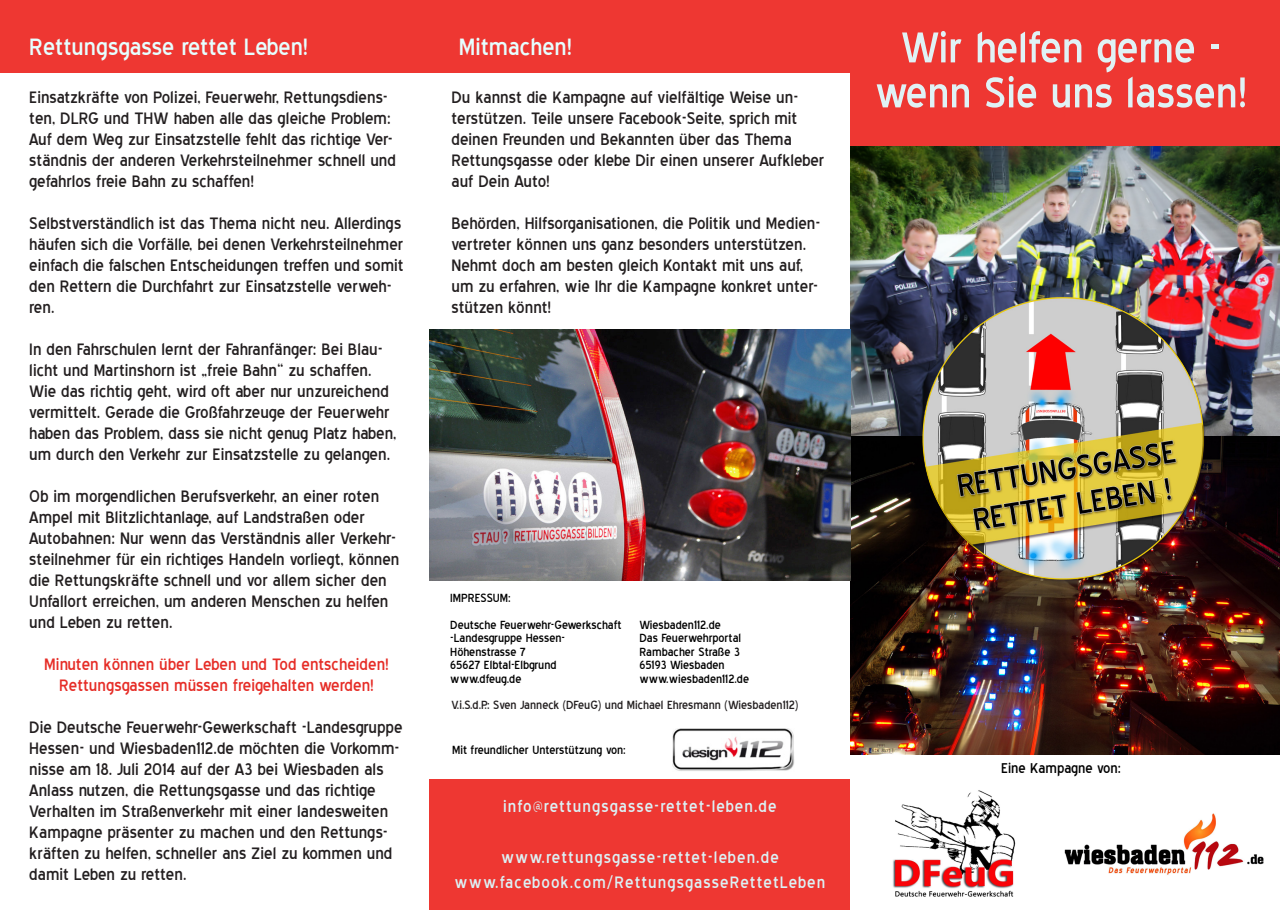
<style>
.page{position:relative;width:1280px;height:910px;background:#fff}
.page>*{position:absolute;margin:0;border:0;box-sizing:border-box;transform-origin:0 0}
.t1{font:54px "Blue Highway";color:#e0f2f5}
.t2{font:30px "Blue Highway";color:#e6ffff}
.t3{font:21px/21px "Blue Highway";color:#231f20}
.t4{font:21px "Blue Highway";letter-spacing:.05em;color:#dcf1f5}
.t5{font:21px "Blue Highway";color:#e62d27}
.t6{font:18px "Blue Highway";color:#000001}
.t7{font:15px/13.5px "Blue Highway";color:#000001}
.t8{font:15px "Blue Highway";color:#231f20}
</style>
<div class="page">
<div style="left:0;top:0;width:429px;height:73px;background:#ee3732"></div>
<img style="left:850px;top:146px;width:430px;height:608px">
<div style="left:850px;top:0;width:430px;height:146px;background:#ee3732"></div>
<img style="left:1064px;top:813px;width:200px;height:62px">
<img style="left:893px;top:790px;width:123px;height:107px">
<img style="left:912px;top:291px;width:298px;height:297px">
<div style="left:429px;top:780px;width:421px;height:130px;background:#ee3732"></div>
<div style="left:429px;top:0;width:421px;height:73px;background:#ee3732"></div>
<img style="left:429px;top:329px;width:421px;height:252px">
<img style="left:672px;top:728px;width:122px;height:43px">
<p class="t2" style="left:29px;top:34px;width:280px">Rettungsgasse rettet Leben!</p>
<p class="t3" style="left:29px;top:87px;width:368px">Einsatzkräfte von Polizei, Feuerwehr, Rettungsdiens&shy;ten, DLRG und THW haben alle das gleiche Problem:<br>Auf dem Weg zur Einsatzstelle fehlt das richtige Ver&shy;ständnis der anderen Verkehrsteilnehmer schnell und gefahrlos freie Bahn zu schaffen!</p>
<p class="t3" style="left:29px;top:213px;width:376px">Selbstverständlich ist das Thema nicht neu. Allerdings häufen sich die Vorfälle, bei denen Verkehrsteilnehmer einfach die falschen Entscheidungen treffen und somit den Rettern die Durchfahrt zur Einsatzstelle verweh&shy;ren.</p>
<p class="t3" style="left:29px;top:339px;width:369px">In den Fahrschulen lernt der Fahranfänger: Bei Blau&shy;licht und Martinshorn ist „freie Bahn“ zu schaffen.<br>Wie das richtig geht, wird oft aber nur unzureichend vermittelt. Gerade die Großfahrzeuge der Feuerwehr haben das Problem, dass sie nicht genug Platz haben, um durch den Verkehr zur Einsatzstelle zu gelangen.</p>
<p class="t3" style="left:29px;top:486px;width:372px">Ob im morgendlichen Berufsverkehr, an einer roten Ampel mit Blitzlichtanlage, auf Landstraßen oder Autobahnen: Nur wenn das Verständnis aller Verkehr&shy;steilnehmer für ein richtiges Handeln vorliegt, können die Rettungskräfte schnell und vor allem sicher den Unfallort erreichen, um anderen Menschen zu helfen und Leben zu retten.</p>
<p class="t5" style="left:44px;top:655px;width:346px">Minuten können über Leben und Tod entscheiden!</p>
<p class="t5" style="left:59px;top:676px;width:316px">Rettungsgassen müssen freigehalten werden!</p>
<p class="t3" style="left:29px;top:717px;width:375px">Die Deutsche Feuerwehr-Gewerkschaft -Landesgruppe Hessen- und Wiesbaden112.de möchten die Vorkomm&shy;nisse am 18. Juli 2014 auf der A3 bei Wiesbaden als Anlass nutzen, die Rettungsgasse und das richtige Verhalten im Straßenverkehr mit einer landesweiten Kampagne präsenter zu machen und den Rettungs&shy;kräften zu helfen, schneller ans Ziel zu kommen und damit Leben zu retten.</p>
<p class="t2" style="left:459px;top:34px;width:115px">Mitmachen!</p>
<p class="t3" style="left:451px;top:87px;width:375px">Du kannst die Kampagne auf vielfältige Weise un&shy;terstützen. Teile unsere Facebook-Seite, sprich mit deinen Freunden und Bekannten über das Thema Rettungsgasse oder klebe Dir einen unserer Aufkleber auf Dein Auto!</p>
<p class="t3" style="left:451px;top:213px;width:371px">Behörden, Hilfsorganisationen, die Politik und Medien&shy;vertreter können uns ganz besonders unterstützen.<br>Nehmt doch am besten gleich Kontakt mit uns auf, um zu erfahren, wie Ihr die Kampagne konkret unter&shy;stützen könnt!</p>
<p class="t7" style="left:450px;top:591px;width:62px">IMPRESSUM:</p>
<p class="t7" style="left:450px;top:618px;width:173px">Deutsche Feuerwehr-Gewerkschaft -Landesgruppe Hessen-</p>
<p class="t7" style="left:450px;top:645px;width:77px">Höhenstrasse 7</p>
<p class="t7" style="left:450px;top:659px;width:108px">65627 Elbtal-Elbgrund</p>
<p class="t7" style="left:450px;top:672px;width:73px">www.dfeug.de</p>
<p class="t7" style="left:639px;top:618px;width:83px">Wiesbaden112.de</p>
<p class="t7" style="left:639px;top:632px;width:103px">Das Feuerwehrportal</p>
<p class="t7" style="left:639px;top:645px;width:102px">Rambacher Straße 3</p>
<p class="t7" style="left:639px;top:659px;width:87px">65193 Wiesbaden</p>
<p class="t7" style="left:639px;top:672px;width:111px">www.wiesbaden112.de</p>
<p class="t8" style="left:451px;top:698px;width:348px">V.i.S.d.P.: Sven Janneck (DFeuG) und Michael Ehresmann (Wiesbaden112)</p>
<p class="t7" style="left:452px;top:743px;width:175px">Mit freundlicher Unterstützung von:</p>
<p class="t4" style="left:503px;top:798px;width:275px">info@rettungsgasse-rettet-leben.de</p>
<p class="t4" style="left:501px;top:848px;width:279px">www.rettungsgasse-rettet-leben.de</p>
<p class="t4" style="left:455px;top:873px;width:372px">www.facebook.com/RettungsgasseRettetLeben</p>
<p class="t1" style="left:901px;top:24px;width:322px">Wir helfen gerne -</p>
<p class="t1" style="left:875px;top:69px;width:374px">wenn Sie uns lassen!</p>
<p class="t6" style="left:1001px;top:760px;width:121px">Eine Kampagne von:</p>
</div>
